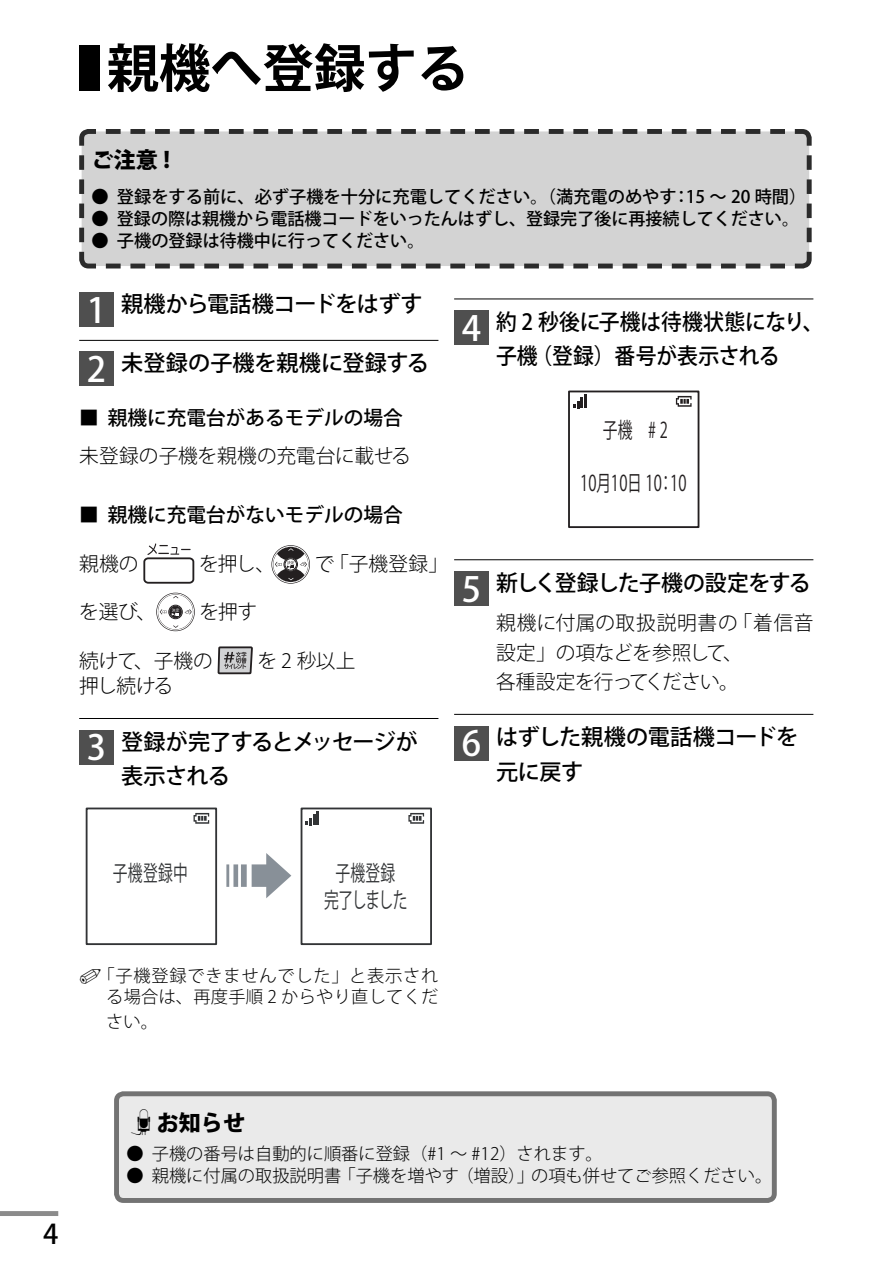
<style>
.page{position:relative;width:892px;height:1269px;background:#fff}
.page>*{position:absolute;margin:0;border:0;box-sizing:border-box;transform-origin:0 0}
.t1{font:51.6px "Koz Go Std Bold 90 msp RKSJ H";color:#000}
.t2{font:27px "Koz Go Pro Medium 90 msp RKSJ H";color:#000}
.t3{font:22.2px/34.5px "Koz Go Std Medium 90 msp RKSJ H";letter-spacing:-.015em;color:#000}
.t4{font:22.2px/34.5px "Koz Go Std Medium 90 msp RKSJ H";letter-spacing:-.015em;color:#000;text-align:center;scale:.94 1}
.t5{font:22.2px "Koz Go Std Medium 90 msp RKSJ H";letter-spacing:-.045em;color:#000}
.t6{font:22.2px "Koz Go Std Heavy 90 msp RKSJ H";color:#000}
.t7{font:21.6px "Koz Go Pro Regular 90 msp RKSJ H";letter-spacing:.02em;color:#231f20;scale:.68 1}
.t8{font:21.6px/26.7px "Koz Go Pro Regular 90 msp RKSJ H";letter-spacing:-.025em;color:#323436;scale:.68 1}
.t9{font:21.6px "Koz Go Pro Regular 90 msp RKSJ H";letter-spacing:.02em;color:#323436;scale:.68 1}
.t10{font:19.8px/29.4px "Koz Go Std Light 90 msp RKSJ H";letter-spacing:-.01em;color:#000}
.t11{font:19.8px "Koz Go Std Medium 90 msp RKSJ H";color:#000}
.t12{font:17.1px "Koz Go Std Medium 90 msp RKSJ H";color:#000}
.t13{font:17.1px "Koz Go Std Light 90 msp RKSJ H";color:#000}
.t14{font:17.1px/21px "Koz Go Std Light 90 msp RKSJ H";letter-spacing:.045em;color:#000;text-align:right}
.s1{font-family:"Koz Go Pro Medium 90 msp RKSJ H";font-size:34.5px;color:#fff}
</style>
<div class="page">
<div style="left:0;top:1211px;width:58px;height:5px;background:#8b8b8b"></div>
<div style="left:79px;top:45px;width:21px;height:46px;background:#000"></div>
<svg style="left:79px;top:129px;width:733px;height:140px;background:#cbcbcb"></svg>
<hr style="left:79px;top:340px;width:359px;height:1px;background:#000">
<hr style="left:79px;top:718px;width:359px;height:1px;background:#000">
<div style="left:79px;top:292px;width:35px;height:35px;background:#4f4f4f"></div>
<div style="left:79px;top:351px;width:35px;height:35px;background:#4f4f4f"></div>
<div style="left:143px;top:557px;width:51px;height:27px;border:2px solid #231f20;border-radius:4px"></div>
<svg style="left:147px;top:543px;width:44px;height:12px"></svg>
<svg style="left:272px;top:546px;width:37px;height:37px"></svg>
<div style="left:271px;top:545px;width:39px;height:39px;border:2px solid #231f20;border-radius:50%"></div>
<svg style="left:277px;top:547px;width:27px;height:14px"></svg>
<svg style="left:277px;top:568px;width:27px;height:14px"></svg>
<div style="left:272px;top:546px;width:37px;height:37px;border:1px solid #fff;border-radius:50%"></div>
<svg style="left:284px;top:558px;width:13px;height:13px"></svg>
<div style="left:284px;top:557px;width:14px;height:14px;border:1px solid #231f20;border-radius:50%"></div>
<div style="left:285px;top:558px;width:12px;height:12px;border:1px solid #231f20;border-radius:50%"></div>
<svg style="left:288px;top:548px;width:5px;height:3px"></svg>
<svg style="left:300px;top:562px;width:7px;height:5px"></svg>
<svg style="left:275px;top:561px;width:19px;height:7px"></svg>
<svg style="left:157px;top:594px;width:37px;height:36px"></svg>
<div style="left:156px;top:593px;width:39px;height:38px;border:2px solid #231f20;border-radius:50%"></div>
<div style="left:157px;top:593px;width:37px;height:37px;border:1px solid #fff;border-radius:50%"></div>
<div style="left:168px;top:605px;width:15px;height:14px;border:1px solid #231f20;border-radius:50%"></div>
<div style="left:170px;top:606px;width:11px;height:12px;background:#231f20;border-radius:50%"></div>
<div style="left:169px;top:606px;width:13px;height:12px;border:1px solid #231f20;border-radius:50%"></div>
<svg style="left:173px;top:625px;width:5px;height:3px"></svg>
<svg style="left:185px;top:609px;width:7px;height:5px"></svg>
<svg style="left:160px;top:608px;width:19px;height:8px"></svg>
<svg style="left:218px;top:646px;width:35px;height:28px"></svg>
<div style="left:79px;top:730px;width:35px;height:34px;background:#4f4f4f"></div>
<svg style="left:226px;top:853px;width:65px;height:45px"></svg>
<svg style="left:229px;top:862px;width:4px;height:27px"></svg>
<hr style="left:238px;top:862px;width:3px;height:27px;background:#fff">
<div style="left:247px;top:862px;width:5px;height:27px;background:#fff"></div>
<div style="left:86px;top:808px;width:131px;height:137px;border:2px solid #323436"></div>
<svg style="left:193px;top:813px;width:16px;height:11px"></svg>
<div style="left:300px;top:808px;width:132px;height:137px;border:2px solid #323436"></div>
<svg style="left:306px;top:811px;width:13px;height:14px"></svg>
<svg style="left:408px;top:813px;width:16px;height:11px"></svg>
<hr style="left:454px;top:298px;width:359px;height:1px;background:#000">
<hr style="left:454px;top:559px;width:359px;height:1px;background:#000">
<hr style="left:454px;top:714px;width:359px;height:1px;background:#000">
<div style="left:454px;top:310px;width:35px;height:35px;background:#4f4f4f"></div>
<div style="left:568px;top:390px;width:131px;height:138px;border:2px solid #231f20"></div>
<svg style="left:573px;top:394px;width:13px;height:14px"></svg>
<svg style="left:676px;top:396px;width:15px;height:11px"></svg>
<div style="left:454px;top:571px;width:35px;height:35px;background:#4f4f4f"></div>
<div style="left:454px;top:726px;width:35px;height:35px;background:#4f4f4f"></div>
<div style="left:116px;top:1094px;width:658px;height:106px;background:#eaeaea;border-radius:7px"></div>
<div style="left:114px;top:1091px;width:662px;height:112px;border:5px solid #737373;border-radius:7px"></div>
<h1 class="t1" style="left:107px;top:48px;width:363px">親機へ登録する</h1>
<p class="t6" style="left:91px;top:151px;width:80px">ご注意 !</p>
<p class="t12" style="left:91px;top:190px;width:716px">● 登録をする前に、必ず子機を十分に充電してください。（満充電のめやす：15 ～ 20 時間）</p>
<p class="t12" style="left:91px;top:212px;width:709px">● 登録の際は親機から電話機コードをいったんはずし、登録完了後に再接続してください。</p>
<p class="t12" style="left:91px;top:234px;width:334px">● 子機の登録は待機中に行ってください。</p>
<p class="t3" style="left:87px;top:290px;width:337px"><span class="s1">1</span> 親機から電話機コードをはずす</p>
<p class="t3" style="left:87px;top:349px;width:343px"><span class="s1">2</span> 未登録の子機を親機に登録する</p>
<p class="t11" style="left:79px;top:410px;width:325px">■ 親機に充電台があるモデルの場合</p>
<p class="t10" style="left:79px;top:444px;width:333px">未登録の子機を親機の充電台に載せる</p>
<p class="t11" style="left:79px;top:507px;width:325px">■ 親機に充電台がないモデルの場合</p>
<p class="t10" style="left:79px;top:551px;width:61px">親機の</p>
<p class="t10" style="left:199px;top:551px;width:78px">を押し、</p>
<p class="t10" style="left:315px;top:551px;width:135px">で「子機登録」</p>
<p class="t10" style="left:79px;top:600px;width:79px">を選び、</p>
<p class="t10" style="left:199px;top:600px;width:59px">を押す</p>
<p class="t10" style="left:79px;top:648px;width:135px">続けて、子機の</p>
<p class="t10" style="left:258px;top:648px;width:99px">を2 秒以上</p>
<p class="t10" style="left:79px;top:674px;width:95px">押し続ける</p>
<p class="t3" style="left:121px;top:727px;width:298px;text-indent:-34px"><span class="s1">3</span> 登録が完了するとメッセージが表示される</p>
<p class="t4" style="left:462px;top:307px;width:386px"><span class="s1">4</span> 約 2 秒後に子機は待機状態になり、子機（登録）番号が表示される</p>
<p class="t7" style="left:573px;top:421px;width:142px">　　子機　# 2</p>
<p class="t7" style="left:580px;top:475px;width:158px">10月10日 10：10</p>
<p class="t5" style="left:462px;top:574px;width:350px"><span class="s1">5</span> 新しく登録した子機の設定をする</p>
<p class="t10" style="left:496px;top:611px;width:319px">親機に付属の取扱説明書の「着信音設定」の項などを参照して、<br>各種設定を行ってください。</p>
<p class="t3" style="left:496px;top:723px;width:304px;text-indent:-34px"><span class="s1">6</span> はずした親機の電話機コードを元に戻す</p>
<p class="t9" style="left:90px;top:865px;width:145px">　 子機登録中</p>
<p class="t8" style="left:305px;top:863px;width:152px">　　子機登録　 完了しました</p>
<p class="t14" style="left:79px;top:967px;width:361px">✐「子機登録できませんでした」と表示される場合は、再度手順 2 からやり直してくだ</p>
<p class="t13" style="left:106px;top:1015px;width:53px">さい。</p>
<h2 class="t2" style="left:43px;top:1224px;width:17px">4</h2>
<p class="t6" style="left:126px;top:1114px;width:120px">▲ お知らせ</p>
<p class="t13" style="left:126px;top:1147px;width:478px">● 子機の番号は自動的に順番に登録（#1 ～ #12）されます。</p>
<p class="t13" style="left:126px;top:1169px;width:647px">● 親機に付属の取扱説明書「子機を増やす（増設）」の項も併せてご参照ください。</p>
</div>
